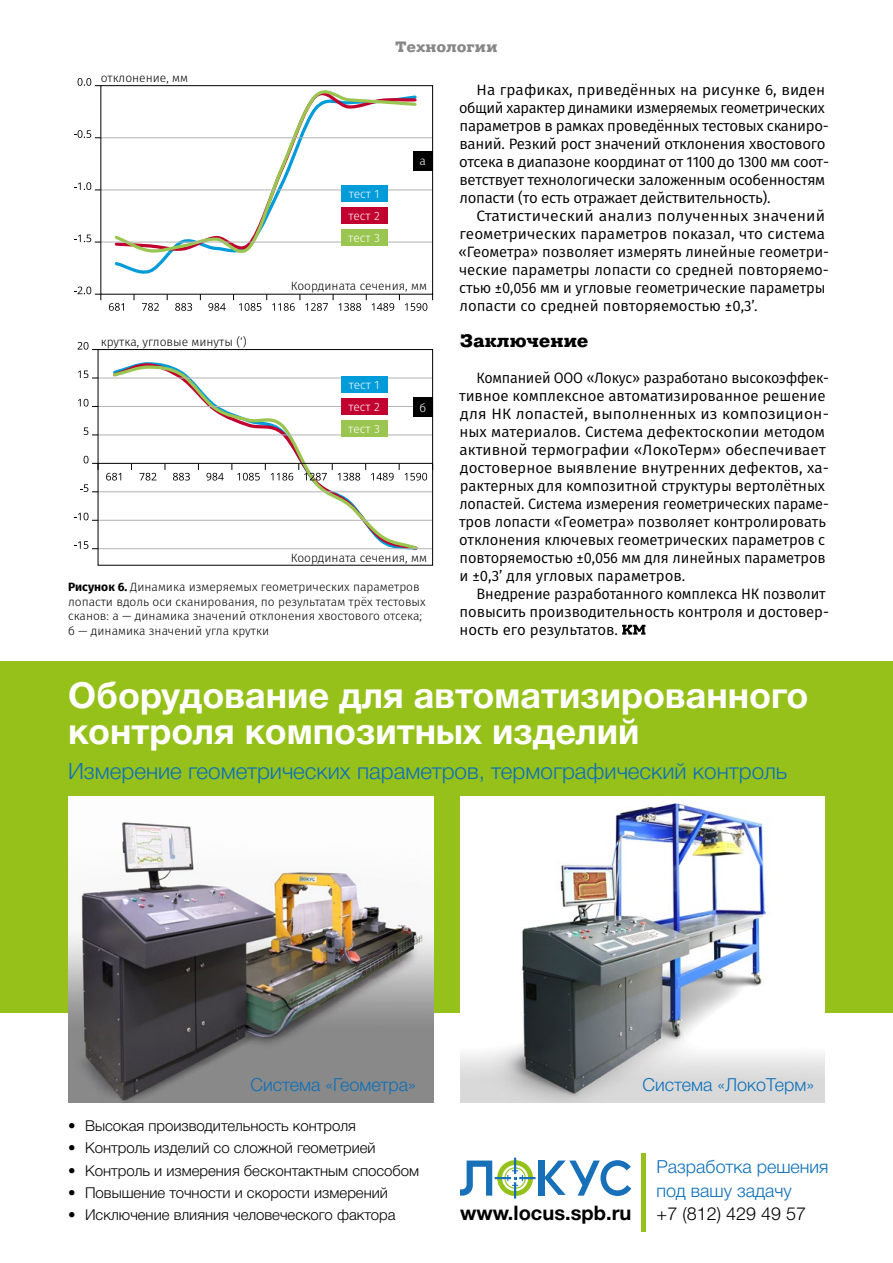
<style>
.page{position:relative;width:893px;height:1263px;background:#fff}
.page>*{position:absolute;margin:0;border:0;box-sizing:border-box;transform-origin:0 0}
.t1{font:700 36px/36px "Helvetica Neue Cyr";color:#fff}
.t2{font:300 22.5px "Helvetica Neue Cyr";color:#0e70b8}
.t3{font:700 20.1px "Helvetica Neue Cyr";color:#000}
.t4{font:300 18px/23.2px "Helvetica Neue Cyr";color:#0e70b8}
.t5{font:300 18px "Helvetica Neue Cyr";color:#000}
.t6{font:800 18px "Pragmatica Slab";letter-spacing:.005em;color:#000}
.t7{font:15px/18px "Fira Sans";letter-spacing:-.005em;color:#000;scale:.95 1}
.t8{font:15px/18px "Fira Sans";letter-spacing:-.005em;color:#000}
.t9{font:15px/18px "Fira Sans";letter-spacing:-.005em;color:#000;scale:1.05 1}
.t10{font:300 15px "Helvetica Neue Cyr";color:#000}
.t11{font:800 15px "Pragmatica Slab";letter-spacing:.015em;color:#868786}
.t12{font:300 12px/14.4px "Fira Sans";color:#000}
.t13{font:300 12px "Fira Sans";color:#fff}
.s1{font-weight:700}
</style>
<div class="page">
<svg style="left:622px;top:625px;width:23px;height:10px"></svg>
<svg style="left:74px;top:235px;width:26px;height:8px"></svg>
<svg style="left:74px;top:182px;width:26px;height:9px"></svg>
<svg style="left:74px;top:130px;width:26px;height:8px"></svg>
<svg style="left:78px;top:78px;width:22px;height:8px"></svg>
<svg style="left:74px;top:287px;width:26px;height:8px"></svg>
<svg style="left:109px;top:303px;width:15px;height:8px"></svg>
<svg style="left:142px;top:303px;width:17px;height:8px"></svg>
<svg style="left:175px;top:303px;width:17px;height:8px"></svg>
<svg style="left:208px;top:303px;width:18px;height:8px"></svg>
<svg style="left:239px;top:303px;width:188px;height:8px"></svg>
<svg style="left:100px;top:85px;width:333px;height:216px"></svg>
<svg style="left:74px;top:541px;width:23px;height:8px"></svg>
<svg style="left:74px;top:513px;width:23px;height:8px"></svg>
<svg style="left:80px;top:484px;width:17px;height:8px"></svg>
<svg style="left:84px;top:427px;width:13px;height:8px"></svg>
<svg style="left:78px;top:399px;width:19px;height:8px"></svg>
<svg style="left:78px;top:370px;width:19px;height:9px"></svg>
<svg style="left:78px;top:342px;width:19px;height:8px"></svg>
<svg style="left:84px;top:456px;width:13px;height:8px"></svg>
<svg style="left:97px;top:349px;width:336px;height:217px"></svg>
<div style="left:413px;top:151px;width:20px;height:20px;background:#000"></div>
<div style="left:413px;top:398px;width:20px;height:19px;background:#000"></div>
<div style="left:341px;top:185px;width:47px;height:17px;background:#009bd9"></div>
<div style="left:341px;top:377px;width:47px;height:16px;background:#009bd9"></div>
<div style="left:341px;top:207px;width:47px;height:17px;background:#c1002f"></div>
<div style="left:341px;top:398px;width:47px;height:17px;background:#c1002f"></div>
<div style="left:341px;top:229px;width:47px;height:17px;background:#9bc551"></div>
<div style="left:341px;top:420px;width:47px;height:17px;background:#9bc551"></div>
<div style="left:0;top:661px;width:893px;height:352px;background:#95c11a"></div>
<div style="left:538px;top:1160px;width:6px;height:35px;background:#1770b8"></div>
<svg style="left:544px;top:1160px;width:86px;height:36px"></svg>
<svg style="left:460px;top:1158px;width:75px;height:40px"></svg>
<hr style="left:642px;top:1154px;width:4px;height:78px;background:#95c11a">
<img style="left:68px;top:797px;width:365px;height:306px">
<img style="left:460px;top:797px;width:365px;height:306px">
<p class="t11" style="left:395px;top:38px;width:103px">Технологии</p>
<p class="t12" style="left:101px;top:71px;width:89px">отклонение, мм</p>
<p class="t12" style="left:101px;top:335px;width:148px">крутка, угловые минуты (‘)</p>
<p class="t13" style="left:349px;top:185px;width:32px">тест 1</p>
<p class="t13" style="left:348px;top:207px;width:33px">тест 2</p>
<p class="t13" style="left:348px;top:229px;width:33px">тест 3</p>
<p class="t13" style="left:420px;top:152px;width:8px">a</p>
<p class="t12" style="left:291px;top:279px;width:138px">Координата сечения, мм</p>
<p class="t13" style="left:349px;top:376px;width:32px">тест 1</p>
<p class="t13" style="left:348px;top:398px;width:33px">тест 2</p>
<p class="t13" style="left:348px;top:420px;width:33px">тест 3</p>
<p class="t13" style="left:419px;top:399px;width:8px">б</p>
<p class="t12" style="left:291px;top:551px;width:138px">Координата сечения, мм</p>
<p class="t12" style="left:68px;top:580px;width:359px"><span class="s1">Рисунок 6.</span> Динамика измеряемых геометрических параметров лопасти вдоль оси сканирования, по результатам трёх тестовых сканов: а — динамика значений отклонения хвостового отсека; б — динамика значений угла крутки</p>
<p class="t8" style="left:459px;top:80px;width:371px;text-indent:17px">На графиках, приведённых на рисунке 6, виден общий характер динамики измеряемых геометрических параметров в рамках проведённых тестовых сканиро&shy;ваний. Резкий рост значений отклонения хвостового отсека в диапазоне координат от 1100 до 1300 мм соот&shy;ветствует технологически заложенным особенностям лопасти (то есть отражает действительность).</p>
<p class="t9" style="left:458px;top:206px;width:354px;text-indent:18px">Статистический анализ полученных значений геометрических параметров показал, что система «Геометра» позволяет измерять линейные геометри&shy;ческие параметры лопасти со средней повторяемо&shy;стью ±0,056 мм и угловые геометрические параметры лопасти со средней повторяемостью ±0,3’.</p>
<p class="t6" style="left:460px;top:330px;width:130px">Заключение</p>
<p class="t7" style="left:459px;top:368px;width:391px;text-indent:18px">Компанией ООО «Локус» разработано высокоэффек&shy;тивное комплексное автоматизированное решение для НК лопастей, выполненных из композицион&shy;ных материалов. Система дефектоскопии методом активной термографии «ЛокоТерм» обеспечивает достоверное выявление внутренних дефектов, ха&shy;рактерных для композитной структуры вертолётных лопастей. Система измерения геометрических параме&shy;тров лопасти «Геометра» позволяет контролировать отклонения ключевых геометрических параметров с повторяемостью ±0,056 мм для линейных параметров и ±0,3’ для угловых параметров.</p>
<p class="t8" style="left:459px;top:584px;width:371px;text-indent:17px">Внедрение разработанного комплекса НК позволит повысить производительность контроля и достовер&shy;ность его результатов.</p>
<h1 class="t1" style="left:68px;top:677px;width:742px">Оборудование для автоматизированного контроля композитных изделий</h1>
<h2 class="t2" style="left:68px;top:759px;width:720px">Измерение геометрических параметров, термографический контроль</h2>
<p class="t4" style="left:250px;top:1073px;width:167px">Система «Геометра»</p>
<p class="t4" style="left:642px;top:1073px;width:173px">Система «ЛокоТерм»</p>
<p class="t10" style="left:68px;top:1118px;width:289px">• Высокая производительность контроля</p>
<p class="t10" style="left:68px;top:1140px;width:309px">• Контроль изделий со сложной геометрией</p>
<p class="t10" style="left:68px;top:1162px;width:353px">• Контроль и измерения бесконтактным способом</p>
<p class="t10" style="left:68px;top:1184px;width:321px">• Повышение точности и скорости измерений</p>
<p class="t10" style="left:68px;top:1207px;width:329px">• Исключение влияния человеческого фактора</p>
<h3 class="t3" style="left:460px;top:1201px;width:173px">www.locus.spb.ru</h3>
<p class="t4" style="left:657px;top:1155px;width:174px">Разработка решения под вашу задачу</p>
<p class="t5" style="left:657px;top:1203px;width:151px">+7 (812) 429 49 57</p>
</div>
